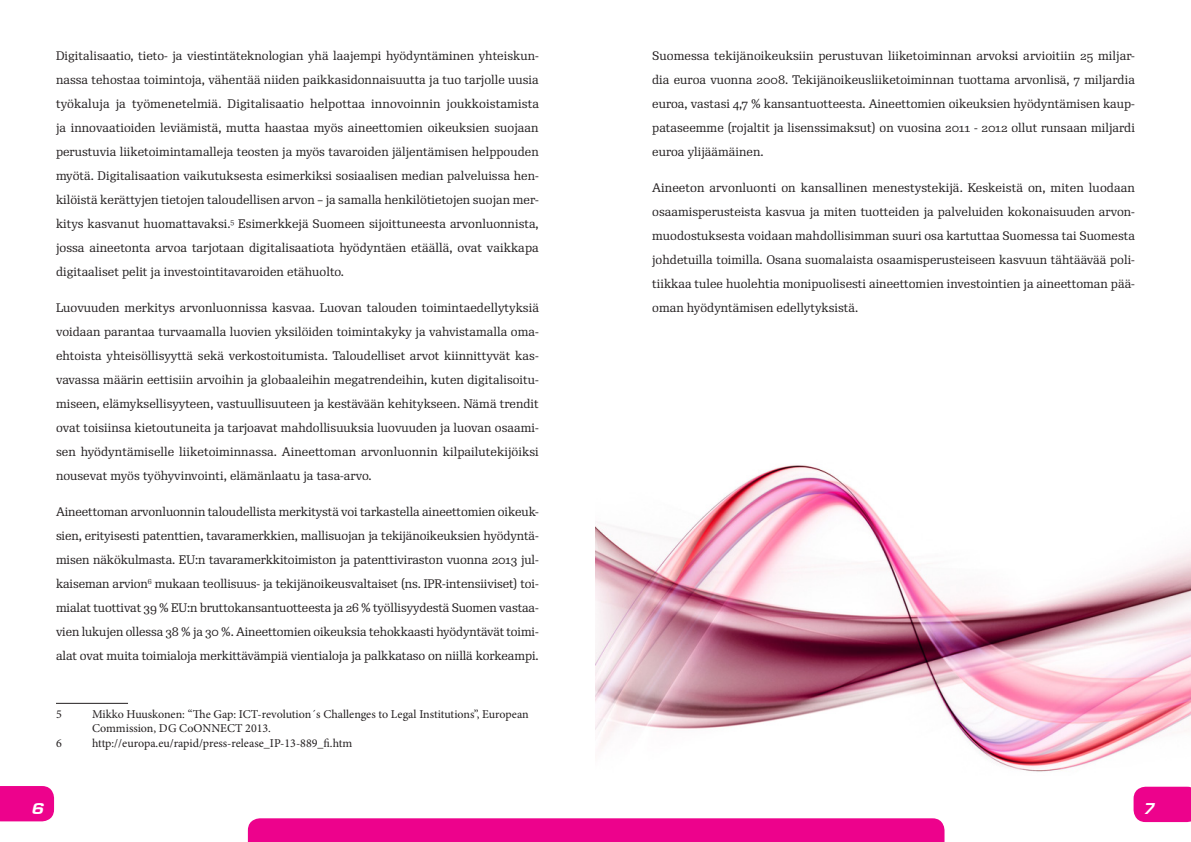
<style>
.page{position:relative;width:1191px;height:842px;background:#fff}
.page>*{position:absolute;margin:0;border:0;box-sizing:border-box;transform-origin:0 0}
.t1{font:14px "Saturn Bold Italique";color:#fff}
.l_ensi{font:12px/24px "Re Public Std";color:#231f20;text-align:justify}
.t2{font:12px/14.4px "Minion Pro";color:#231f20}
</style>
<div class="page">
<div style="left:1133px;top:787px;width:58px;height:35px;background:#ed028c"></div>
<div style="left:0;top:786px;width:54px;height:35px;background:#ed028c"></div>
<div style="left:248px;top:818px;width:696px;height:24px;background:#ed028c"></div>
<img style="left:596px;top:465px;width:595px;height:307px">
<hr style="left:56px;top:703px;width:72px;height:1px;background:#231f20">
<p class="l_ensi" style="left:56px;top:44px;width:484px">Digitalisaatio, tieto- ja viestintäteknologian yhä laajempi hyödyntäminen yhteiskun&shy;nassa tehostaa toimintoja, vähentää niiden paikkasidonnaisuutta ja tuo tarjolle uusia työkaluja ja työmenetelmiä. Digitalisaatio helpottaa innovoinnin joukkoistamista ja innovaatioiden leviämistä, mutta haastaa myös aineettomien oikeuksien suojaan perustuvia liiketoimintamalleja teosten ja myös tavaroiden jäljentämisen helppouden myötä. Digitalisaation vaikutuksesta esimerkiksi sosiaalisen median palveluissa hen&shy;kilöistä kerättyjen tietojen taloudellisen arvon – ja samalla henkilötietojen suojan mer&shy;kitys kasvanut huomattavaksi.<sup>5</sup> Esimerkkejä Suomeen sijoittuneesta arvonluonnista, jossa aineetonta arvoa tarjotaan digitalisaatiota hyödyntäen etäällä, ovat vaikkapa digitaaliset pelit ja investointitavaroiden etähuolto.</p>
<p class="l_ensi" style="left:56px;top:296px;width:484px">Luovuuden merkitys arvonluonnissa kasvaa. Luovan talouden toimintaedellytyksiä voidaan parantaa turvaamalla luovien yksilöiden toimintakyky ja vahvistamalla oma&shy;ehtoista yhteisöllisyyttä sekä verkostoitumista. Taloudelliset arvot kiinnittyvät kas&shy;vavassa määrin eettisiin arvoihin ja globaaleihin megatrendeihin, kuten digitalisoitu&shy;miseen, elämyksellisyyteen, vastuullisuuteen ja kestävään kehitykseen. Nämä trendit ovat toisiinsa kietoutuneita ja tarjoavat mahdollisuuksia luovuuden ja luovan osaami&shy;sen hyödyntämiselle liiketoiminnassa. Aineettoman arvonluonnin kilpailutekijöiksi nousevat myös työhyvinvointi, elämänlaatu ja tasa-arvo.</p>
<p class="l_ensi" style="left:56px;top:500px;width:484px">Aineettoman arvonluonnin taloudellista merkitystä voi tarkastella aineettomien oikeuk&shy;sien, erityisesti patenttien, tavaramerkkien, mallisuojan ja tekijänoikeuksien hyödyntä&shy;misen näkökulmasta. EU:n tavaramerkkitoimiston ja patenttiviraston vuonna 2013 jul&shy;kaiseman arvion<sup>6</sup> mukaan teollisuus- ja tekijänoikeusvaltaiset (ns. IPR-intensiiviset) toi&shy;mialat tuottivat 39 % EU:n bruttokansantuotteesta ja 26 % työllisyydestä Suomen vastaa&shy;vien lukujen ollessa 38 % ja 30 %. Aineettomien oikeuksia tehokkaasti hyödyntävät toimi&shy;alat ovat muita toimialoja merkittävämpiä vientialoja ja palkkataso on niillä korkeampi.</p>
<p class="t2" style="left:56px;top:707px;width:7px">5</p>
<p class="t2" style="left:92px;top:707px;width:438px">Mikko Huuskonen: “The Gap: ICT-revolution´s Challenges to Legal Institutions”, European<br>Commission, DG CoONNECT 2013.</p>
<p class="t2" style="left:56px;top:735px;width:7px">6</p>
<p class="t2" style="left:92px;top:735px;width:262px">http://europa.eu/rapid/press-release_IP-13-889_fi.htm</p>
<p class="l_ensi" style="left:652px;top:44px;width:484px">Suomessa tekijänoikeuksiin perustuvan liiketoiminnan arvoksi arvioitiin 25 miljar&shy;dia euroa vuonna 2008. Tekijänoikeusliiketoiminnan tuottama arvonlisä, 7 miljardia euroa, vastasi 4,7 % kansantuotteesta. Aineettomien oikeuksien hyödyntämisen kaup&shy;pataseemme (rojaltit ja lisenssimaksut) on vuosina 2011 - 2012 ollut runsaan miljardi euroa ylijäämäinen.</p>
<p class="l_ensi" style="left:652px;top:176px;width:484px">Aineeton arvonluonti on kansallinen menestystekijä. Keskeistä on, miten luodaan osaamisperusteista kasvua ja miten tuotteiden ja palveluiden kokonaisuuden arvon&shy;muodostuksesta voidaan mahdollisimman suuri osa kartuttaa Suomessa tai Suomesta johdetuilla toimilla. Osana suomalaista osaamisperusteiseen kasvuun tähtäävää poli&shy;tiikkaa tulee huolehtia monipuolisesti aineettomien investointien ja aineettoman pää&shy;oman hyödyntämisen edellytyksistä.</p>
<p class="t1" style="left:32px;top:799px;width:13px">6</p>
<p class="t1" style="left:1144px;top:799px;width:12px">7</p>
</div>
